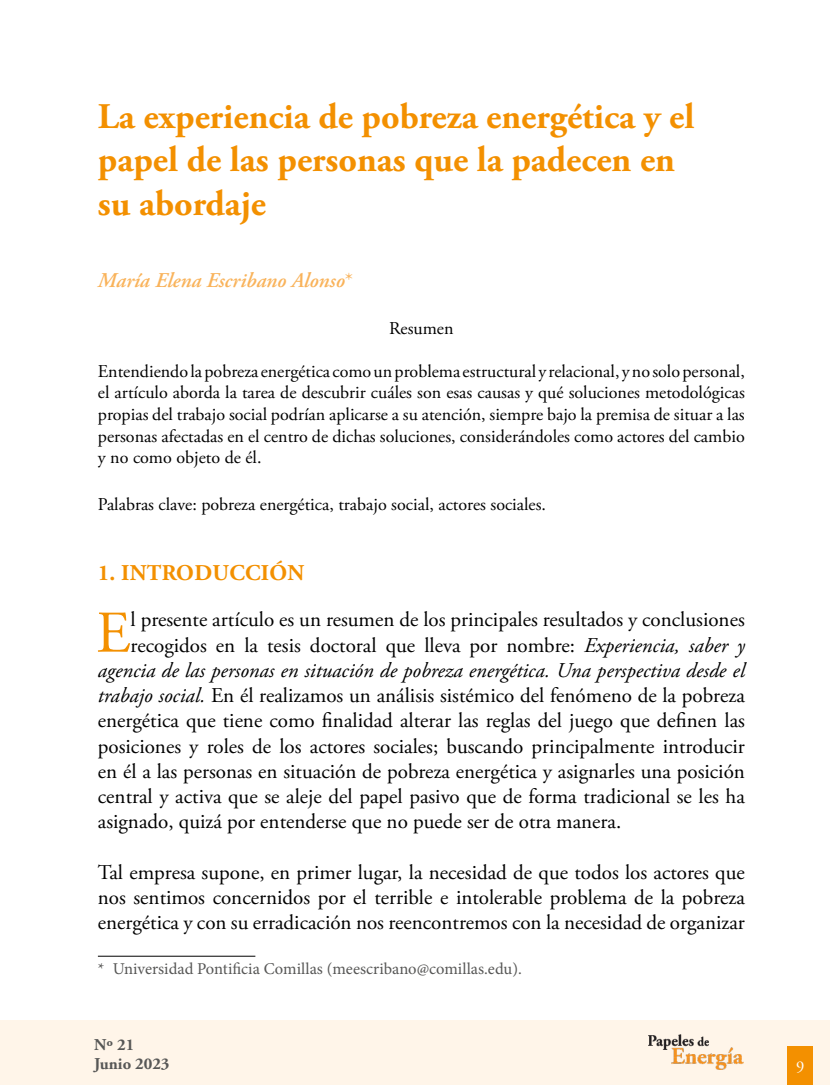
<style>
.page{position:relative;width:830px;height:1085px;background:#fff}
.page>*{position:absolute;margin:0;border:0;box-sizing:border-box;transform-origin:0 0}
.t1{font:58.95px "Adobe Garamond Pro";color:#f39000}
.t2{font:700 36px/43.2px "Adobe Garamond Pro";color:#f39000}
.t3{font:700 22.5px "Adobe Garamond Pro";letter-spacing:.015em;color:#f39000}
.t4{font:21px/25.2px "Adobe Garamond Pro";color:#000;text-align:justify}
.t5{font:italic 21px "Adobe Garamond Pro";color:#000}
.t6{font:italic 600 21px "Adobe Garamond Pro";color:#f9b35b}
.t7{font:18px/21.6px "Adobe Garamond Pro";letter-spacing:-.005em;color:#000;text-align:justify}
.t8{font:16.5px "Minion Pro";color:#575756}
.t9{font:700 16.5px/19.8px "Adobe Garamond Pro";color:#575756}
.t10{font:16.5px "Adobe Garamond Pro";color:#fff}
.s1{font-weight:400;font-style:normal}
.s2{font-style:italic}
</style>
<div class="page">
<div style="left:0;top:1020px;width:829px;height:64px;background:#fff5e9"></div>
<img style="left:648px;top:1034px;width:95px;height:35px">
<div style="left:787px;top:1046px;width:25px;height:38px;background:#f39000"></div>
<hr style="left:98px;top:955px;width:157px;height:1px;background:#000">
<h2 class="t2" style="left:98px;top:96px;width:597px">La experiencia de pobreza energética y el papel de las personas que la padecen en su abordaje</h2>
<p class="t6" style="left:98px;top:268px;width:256px">María Elena Escribano Alonso<span class="s1">*</span></p>
<p class="t7" style="left:389px;top:318px;width:66px">Resumen</p>
<p class="t7" style="left:98px;top:361px;width:648px">Entendiendo la pobreza energética como un problema estructural y relacional, y no solo personal, el artículo aborda la tarea de descubrir cuáles son esas causas y qué soluciones metodológicas propias del trabajo social podrían aplicarse a su atención, siempre bajo la premisa de situar a las personas afectadas en el centro de dichas soluciones, considerándoles como actores del cambio y no como objeto de él.</p>
<p class="t7" style="left:98px;top:494px;width:449px">Palabras clave: pobreza energética, trabajo social, actores sociales.</p>
<p class="t3" style="left:98px;top:559px;width:208px">1. INTRODUCCIÓN</p>
<h1 class="t1" style="left:96px;top:597px;width:36px">E</h1>
<p class="t4" style="left:131px;top:607px;width:615px">l presente artículo es un resumen de los principales resultados y conclusiones</p>
<p class="t4" style="left:131px;top:633px;width:615px">recogidos en la tesis doctoral que lleva por nombre: <span class="s2">Experiencia, saber y</span></p>
<p class="t5" style="left:98px;top:657px;width:648px">agencia de las personas en situación de pobreza energética. Una perspectiva desde el</p>
<p class="t4" style="left:98px;top:683px;width:648px"><span class="s2">trabajo social.</span> En él realizamos un análisis sistémico del fenómeno de la pobreza</p>
<p class="t4" style="left:98px;top:708px;width:648px">energética que tiene como finalidad alterar las reglas del juego que definen las</p>
<p class="t4" style="left:98px;top:733px;width:648px">posiciones y roles de los actores sociales; buscando principalmente introducir</p>
<p class="t4" style="left:98px;top:759px;width:648px">en él a las personas en situación de pobreza energética y asignarles una posición</p>
<p class="t4" style="left:98px;top:784px;width:648px">central y activa que se aleje del papel pasivo que de forma tradicional se les ha</p>
<p class="t4" style="left:98px;top:809px;width:524px">asignado, quizá por entenderse que no puede ser de otra manera.</p>
<p class="t4" style="left:98px;top:860px;width:648px">Tal empresa supone, en primer lugar, la necesidad de que todos los actores que nos sentimos concernidos por el terrible e intolerable problema de la pobreza energética y con su erradicación nos reencontremos con la necesidad de organizar</p>
<p class="t8" style="left:98px;top:957px;width:425px">* Universidad Pontificia Comillas (meescribano@comillas.edu).</p>
<p class="t9" style="left:94px;top:1034px;width:77px">Nº 21<br>Junio 2023</p>
<p class="t10" style="left:795px;top:1056px;width:10px">9</p>
</div>
